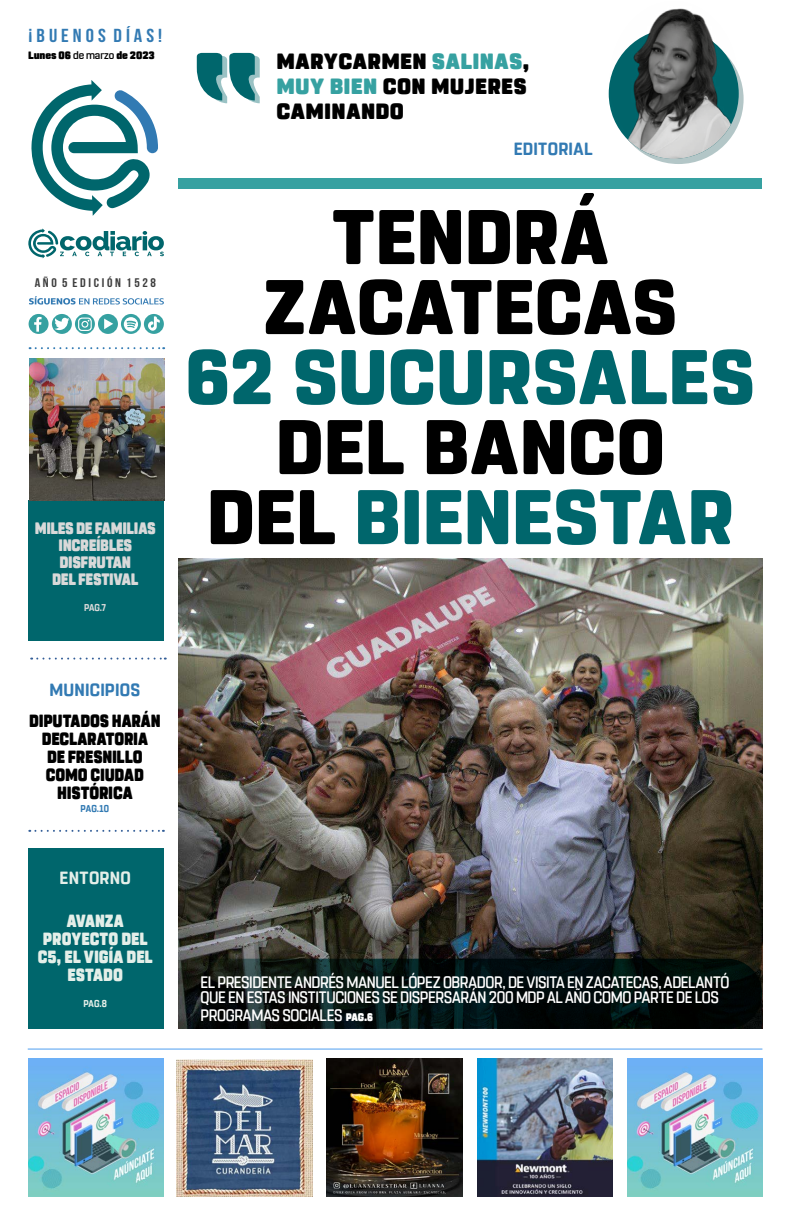
<style>
.page{position:relative;width:791px;height:1225px;background:#fff}
.page>*{position:absolute;margin:0;border:0;box-sizing:border-box;transform-origin:0 0}
.t1{font:800 77px/70px "Rohn Rounded";letter-spacing:.005em;color:#000;text-align:center}
.t2{font:800 77px "Rohn Rounded";color:#00666c}
.t3{font:900 22px/25px "Rohn Rounded";letter-spacing:.02em;color:#000}
.t4{font:18.8px "Bebas Neue";color:#327ab3;scale:1.1 1}
.t5{font:900 17.6px/18px "Rohn Rounded";letter-spacing:-.01em;color:#000;text-align:center;scale:.87 1}
.t6{font:900 17.6px/18px "Rohn Rounded";color:#e4efe9;text-align:center;scale:.87 1}
.t7{font:700 17.6px "Rohn Rounded";letter-spacing:.01em;color:#327ab3;scale:.95 1}
.t8{font:700 17.6px "Rohn Rounded";letter-spacing:.015em;color:#e4efe9;scale:.95 1}
.t9{font:500 16.5px/15px "Rohn Rounded";letter-spacing:-.02em;color:#fff;scale:.9 1}
.t10{font:900 16.5px/17px "Rohn Rounded";letter-spacing:-.025em;color:#d9d9d9;text-align:center;scale:.86 1}
.t11{font:12.5px "Bebas Neue";color:#3d3d3d;scale:1.1 1}
.t12{font:900 10.6px "Rohn Rounded";letter-spacing:-.005em;color:#000}
.t13{font:700 9.9px "Rohn Rounded";color:#327ab3;scale:.91 1}
.t14{font:700 9.9px "Rohn Rounded";color:#d9d9d9;scale:.9 1}
.t15{font:700 9.9px "Rohn Rounded";color:#e4efe9;scale:.91 1}
.s1{font-weight:500}
.s2{color:#36a1a1}
.s3{color:#00666c}
.s4{font-weight:900;font-size:11px}
</style>
<div class="page">
<img style="left:179px;top:558px;width:583px;height:400px">
<div style="left:28px;top:500px;width:136px;height:140px;background:#00666c"></div>
<div style="left:28px;top:848px;width:136px;height:180px;background:#00666c"></div>
<hr style="left:28px;top:1048px;width:734px;height:1px;background:#4f9ef0">
<svg style="left:28px;top:228px;width:136px;height:30px"></svg>
<img style="left:477px;top:1058px;width:136px;height:138px">
<img style="left:28px;top:1058px;width:135px;height:138px">
<img style="left:628px;top:1058px;width:135px;height:138px">
<img style="left:327px;top:1058px;width:136px;height:138px">
<img style="left:177px;top:1059px;width:135px;height:137px">
<svg style="left:31px;top:80px;width:127px;height:136px"></svg>
<div style="left:179px;top:178px;width:583px;height:10px;background:#36a1a1"></div>
<svg style="left:29px;top:296px;width:135px;height:8px"></svg>
<svg style="left:30px;top:347px;width:134px;height:2px"></svg>
<div style="left:29px;top:314px;width:20px;height:20px;background:#36a1a1;border-radius:50%"></div>
<svg style="left:34px;top:317px;width:8px;height:15px"></svg>
<svg style="left:52px;top:314px;width:20px;height:20px"></svg>
<svg style="left:54px;top:318px;width:15px;height:12px"></svg>
<svg style="left:75px;top:314px;width:20px;height:20px"></svg>
<svg style="left:78px;top:317px;width:14px;height:14px"></svg>
<div style="left:98px;top:314px;width:20px;height:20px;background:#36a1a1;border-radius:50%"></div>
<svg style="left:121px;top:314px;width:20px;height:20px"></svg>
<div style="left:144px;top:314px;width:20px;height:20px;background:#36a1a1;border-radius:50%"></div>
<svg style="left:104px;top:318px;width:9px;height:11px"></svg>
<svg style="left:124px;top:317px;width:14px;height:14px"></svg>
<svg style="left:148px;top:316px;width:12px;height:15px"></svg>
<svg style="left:197px;top:53px;width:63px;height:50px"></svg>
<img style="left:609px;top:8px;width:130px;height:151px">
<img style="left:29px;top:358px;width:136px;height:142px">
<svg style="left:31px;top:657px;width:135px;height:2px"></svg>
<svg style="left:29px;top:830px;width:135px;height:2px"></svg>
<svg style="left:179px;top:958px;width:583px;height:70px;background:#061110"></svg>
<p class="t4" style="left:29px;top:26px;width:123px">¡ B U E N O S D Í A S !</p>
<p class="t12" style="left:28px;top:49px;width:128px">Lunes 06 <span class="s1">de marzo</span> de 2023</p>
<p class="t11" style="left:35px;top:276px;width:112px">A Ñ O 5 E D I C I Ó N 1 5 2 8</p>
<p class="t10" style="left:35px;top:520px;width:142px">MILES DE FAMILIAS<br>INCREÍBLES<br>DISFRUTAN<br>DEL FESTIVAL</p>
<p class="t14" style="left:84px;top:602px;width:26px">PAG.7</p>
<h2 class="t3" style="left:276px;top:49px;width:255px">MARYCARMEN <span class="s2">SALINAS</span>,<br><span class="s2">MUY BIEN</span> CON MUJERES<br>CAMINANDO</h2>
<p class="t7" style="left:514px;top:139px;width:84px">EDITORIAL</p>
<h1 class="t1" style="left:263px;top:203px;width:416px">TENDRÁ<br>ZACATECAS</h1>
<h1 class="t2" style="left:185px;top:333px;width:571px">62 SUCURSALES</h1>
<h1 class="t1" style="left:207px;top:413px;width:529px">DEL BANCO<br>DEL <span class="s3">BIENESTAR</span></h1>
<p class="t7" style="left:50px;top:680px;width:97px">MUNICIPIOS</p>
<p class="t5" style="left:29px;top:711px;width:153px">DIPUTADOS HARÁN<br>DECLARATORIA<br>DE FRESNILLO<br>COMO CIUDAD<br>HISTÓRICA</p>
<p class="t13" style="left:81px;top:802px;width:33px">PAG.10</p>
<p class="t8" style="left:60px;top:868px;width:76px">ENTORNO</p>
<p class="t6" style="left:38px;top:911px;width:134px">AVANZA<br>PROYECTO DEL<br>C5, EL VIGÍA DEL<br>ESTADO</p>
<p class="t15" style="left:83px;top:997px;width:28px">PAG.8</p>
<p class="t9" style="left:201px;top:974px;width:589px">EL PRESIDENTE ANDRÉS MANUEL LÓPEZ OBRADOR, DE VISITA EN ZACATECAS, ADELANTÓ<br>QUE EN ESTAS INSTITUCIONES SE DISPERSARÁN 200 MDP AL AÑO COMO PARTE DE LOS</p>
<p class="t9" style="left:201px;top:1007px;width:193px">PROGRAMAS SOCIALES <span class="s4">PAG.6</span></p>
</div>
